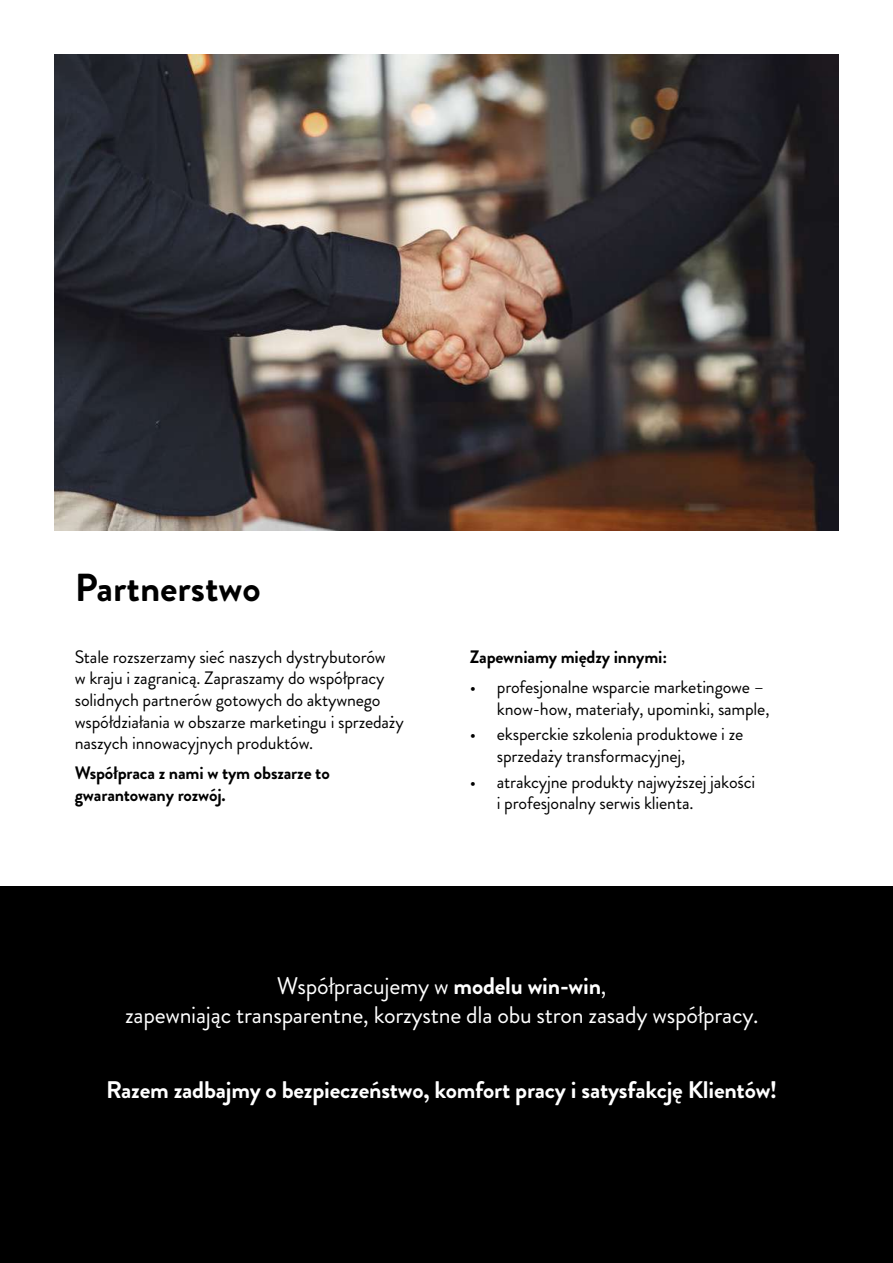
<style>
.page{position:relative;width:893px;height:1263px;background:#fff}
.page>*{position:absolute;margin:0;border:0;box-sizing:border-box;transform-origin:0 0}
.t1{font:700 39px "Brandon Grotesque";color:#000}
.t2{font:24px/28.8px "Brandon Grotesque";letter-spacing:-.01em;color:#fff;text-align:center}
.t3{font:700 24px "Brandon Grotesque";letter-spacing:-.01em;color:#fff}
.t4{font:18px/21.6px "Brandon Grotesque";letter-spacing:-.01em;color:#000}
.t5{font:700 18px/21.6px "Brandon Grotesque";letter-spacing:-.01em;color:#000}
.s1{font-weight:700}
</style>
<div class="page">
<div style="left:0;top:887px;width:893px;height:376px;background:#000"></div>
<img style="left:54px;top:54px;width:785px;height:476px">
<h1 class="t1" style="left:75px;top:560px;width:188px">Partnerstwo</h1>
<p class="t4" style="left:75px;top:646px;width:330px">Stale rozszerzamy sieć naszych dystrybutorów<br>w kraju i zagranicą. Zapraszamy do współpracy solidnych partnerów gotowych do aktywnego współdziałania w obszarze marketingu i sprzedaży naszych innowacyjnych produktów.</p>
<p class="t5" style="left:75px;top:763px;width:256px">Współpraca z nami w tym obszarze to gwarantowany rozwój.</p>
<p class="t5" style="left:470px;top:646px;width:199px">Zapewniamy między innymi:</p>
<p class="t4" style="left:470px;top:676px;width:301px;text-align:right">• profesjonalne wsparcie marketingowe – know-how, materiały, upominki, sample,</p>
<p class="t4" style="left:497px;top:724px;width:248px;text-indent:-27px">• eksperckie szkolenia produktowe i ze sprzedaży transformacyjnej,</p>
<p class="t4" style="left:497px;top:771px;width:260px;text-indent:-27px">• atrakcyjne produkty najwyższej jakości i profesjonalny serwis klienta.</p>
<h2 class="t2" style="left:125px;top:972px;width:635px">Współpracujemy w <span class="s1">modelu win-win</span>,<br>zapewniając transparentne, korzystne dla obu stron zasady współpracy.</h2>
<h2 class="t3" style="left:106px;top:1072px;width:673px">Razem zadbajmy o bezpieczeństwo, komfort pracy i satysfakcję Klientów!</h2>
</div>
